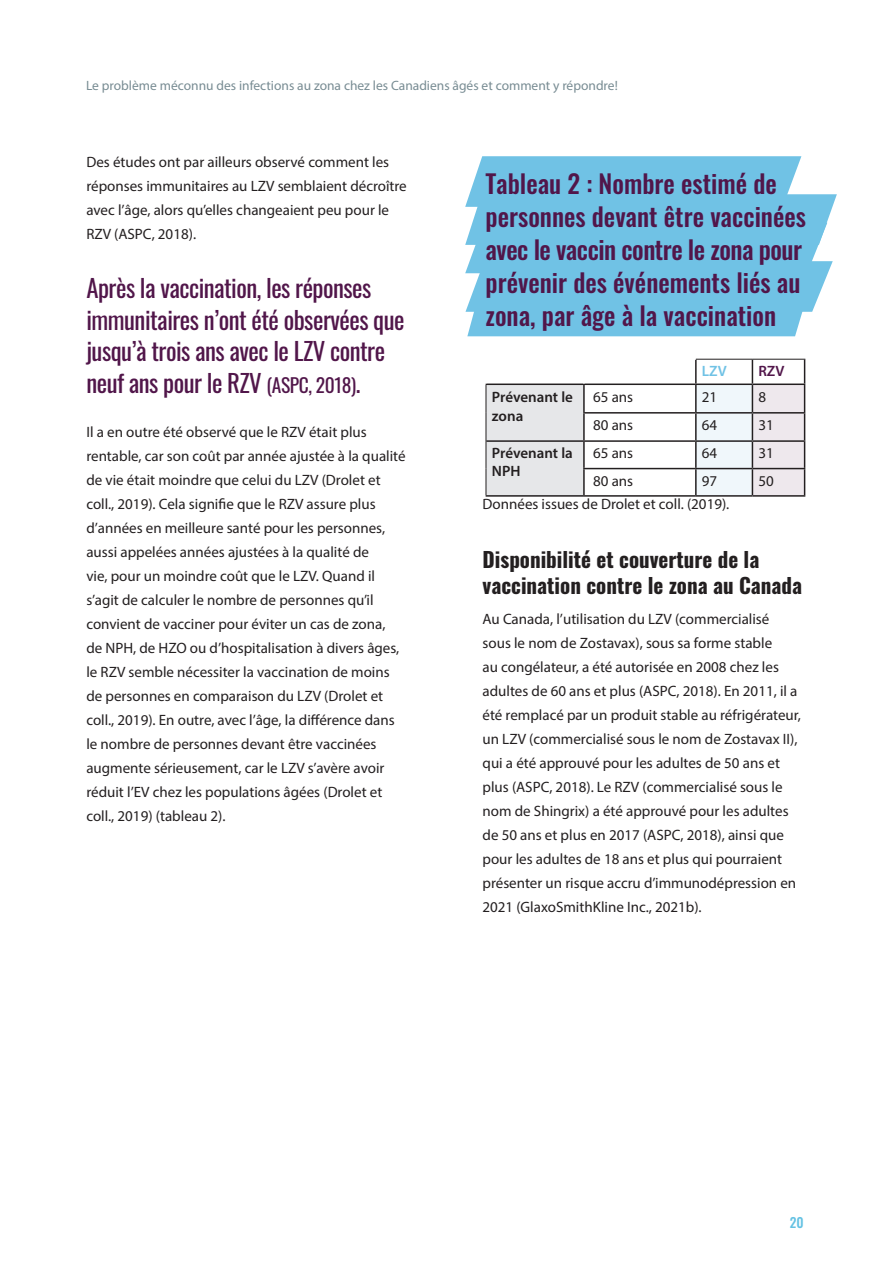
<style>
.page{position:relative;width:893px;height:1263px;background:#fff}
.page>*{position:absolute;margin:0;border:0;box-sizing:border-box;transform-origin:0 0}
.Header_1{font:500 25.5px/33px "Oswald";color:#51164a}
.Pop_out_text{font:24.75px/31.5px "Oswald";letter-spacing:-.02em;color:#51164a}
.Heading_2{font:700 21px/25.2px "Oswald";color:#231f20}
.Body_Text{font:15px/24px "Myriad Pro";color:#231f20}
.Body_Text-2{font:600 15px/19.5px "Myriad Pro";color:#231f20}
.Body_Text-3{font:600 15px "Myriad Pro";color:#70c2e5}
.Body_Text-4{font:600 15px "Myriad Pro";color:#51164a}
.t1{font:13.5px "Myriad Pro";color:#788c93}
.t2{font:500 13.5px "Oswald";color:#65c2e3}
.s1{font-size:19.5px}
</style>
<div class="page">
<svg style="left:465px;top:156px;width:372px;height:180px;background:#7bc6e7"></svg>
<hr style="left:695px;top:360px;width:2px;height:23px;background:#231f20">
<hr style="left:584px;top:383px;width:112px;height:2px;background:#231f20">
<hr style="left:583px;top:385px;width:2px;height:27px;background:#231f20">
<hr style="left:695px;top:385px;width:2px;height:27px;background:#231f20">
<hr style="left:583px;top:412px;width:113px;height:2px;background:#231f20">
<hr style="left:583px;top:414px;width:2px;height:26px;background:#231f20">
<hr style="left:695px;top:414px;width:2px;height:26px;background:#231f20">
<hr style="left:584px;top:440px;width:112px;height:2px;background:#231f20">
<hr style="left:583px;top:442px;width:2px;height:26px;background:#231f20">
<hr style="left:695px;top:442px;width:2px;height:26px;background:#231f20">
<hr style="left:583px;top:468px;width:113px;height:1px;background:#231f20">
<hr style="left:583px;top:469px;width:2px;height:26px;background:#231f20">
<hr style="left:695px;top:469px;width:2px;height:26px;background:#231f20">
<svg style="left:696px;top:360px;width:109px;height:135px"></svg>
<hr style="left:486px;top:495px;width:98px;height:2px;background:#231f20">
<hr style="left:584px;top:495px;width:112px;height:2px;background:#231f20">
<hr style="left:696px;top:495px;width:56px;height:2px;background:#231f20">
<hr style="left:752px;top:495px;width:53px;height:2px;background:#231f20">
<hr style="left:696px;top:359px;width:56px;height:1px;background:#231f20">
<hr style="left:752px;top:359px;width:53px;height:1px;background:#231f20">
<div style="left:486px;top:383px;width:98px;height:113px;background:#e6e7e9"></div>
<p class="t1" style="left:86px;top:77px;width:533px">Le problème méconnu des infections au zona chez les Canadiens âgés et comment y répondre!</p>
<p class="Body_Text" style="left:86px;top:150px;width:322px">Des études ont par ailleurs observé comment les réponses immunitaires au LZV semblaient décroître avec l’âge, alors qu’elles changeaient peu pour le RZV (ASPC, 2018).</p>
<p class="Pop_out_text" style="left:86px;top:270px;width:320px">Après la vaccination, les réponses immunitaires n’ont été observées que jusqu’à trois ans avec le LZV contre neuf ans pour le RZV <span class="s1">(ASPC, 2018)</span>.</p>
<p class="Body_Text" style="left:86px;top:419px;width:321px">Il a en outre été observé que le RZV était plus rentable, car son coût par année ajustée à la qualité de vie était moindre que celui du LZV (Drolet et coll., 2019). Cela signifie que le RZV assure plus d’années en meilleure santé pour les personnes, aussi appelées années ajustées à la qualité de<br>vie, pour un moindre coût que le LZV. Quand il s’agit de calculer le nombre de personnes qu’il convient de vacciner pour éviter un cas de zona,<br>de NPH, de HZO ou d’hospitalisation à divers âges, le RZV semble nécessiter la vaccination de moins de personnes en comparaison du LZV (Drolet et coll., 2019). En outre, avec l’âge, la différence dans le nombre de personnes devant être vaccinées augmente sérieusement, car le LZV s’avère avoir réduit l’EV chez les populations âgées (Drolet et coll., 2019) (tableau 2).</p>
<p class="Header_1" style="left:486px;top:169px;width:322px">Tableau 2 : Nombre estimé de personnes devant être vaccinées avec le vaccin contre le zona pour prévenir des événements liés au zona, par âge à la vaccination</p>
<p class="Body_Text-3" style="left:702px;top:362px;width:26px">LZV</p>
<p class="Body_Text-4" style="left:758px;top:362px;width:28px">RZV</p>
<p class="Body_Text-2" style="left:492px;top:387px;width:82px">Prévenant le zona</p>
<p class="Body_Text" style="left:593px;top:385px;width:42px">65 ans</p>
<p class="Body_Text" style="left:702px;top:385px;width:17px">21</p>
<p class="Body_Text" style="left:758px;top:385px;width:9px">8</p>
<p class="Body_Text" style="left:593px;top:413px;width:42px">80 ans</p>
<p class="Body_Text" style="left:702px;top:413px;width:17px">64</p>
<p class="Body_Text" style="left:758px;top:413px;width:17px">31</p>
<p class="Body_Text-2" style="left:492px;top:444px;width:82px;line-height:18px">Prévenant la<br>NPH</p>
<p class="Body_Text" style="left:593px;top:441px;width:42px">65 ans</p>
<p class="Body_Text" style="left:702px;top:441px;width:17px">64</p>
<p class="Body_Text" style="left:758px;top:441px;width:17px">31</p>
<p class="Body_Text" style="left:593px;top:469px;width:42px">80 ans</p>
<p class="Body_Text" style="left:702px;top:469px;width:17px">97</p>
<p class="Body_Text" style="left:758px;top:469px;width:17px">50</p>
<p class="Body_Text" style="left:483px;top:492px;width:248px">Données issues de Drolet et coll. (2019).</p>
<p class="Heading_2" style="left:483px;top:548px;width:321px">Disponibilité et couverture de la vaccination contre le zona au Canada</p>
<p class="Body_Text" style="left:483px;top:607px;width:320px">Au Canada, l’utilisation du LZV (commercialisé sous le nom de Zostavax), sous sa forme stable<br>au congélateur, a été autorisée en 2008 chez les adultes de 60 ans et plus (ASPC, 2018). En 2011, il a été remplacé par un produit stable au réfrigérateur, un LZV (commercialisé sous le nom de Zostavax II), qui a été approuvé pour les adultes de 50 ans et plus (ASPC, 2018). Le RZV (commercialisé sous le nom de Shingrix) a été approuvé pour les adultes de 50 ans et plus en 2017 (ASPC, 2018), ainsi que pour les adultes de 18 ans et plus qui pourraient présenter un risque accru d’immunodépression en 2021 (GlaxoSmithKline Inc., 2021b).</p>
<p class="t2" style="left:790px;top:1215px;width:15px">20</p>
</div>
